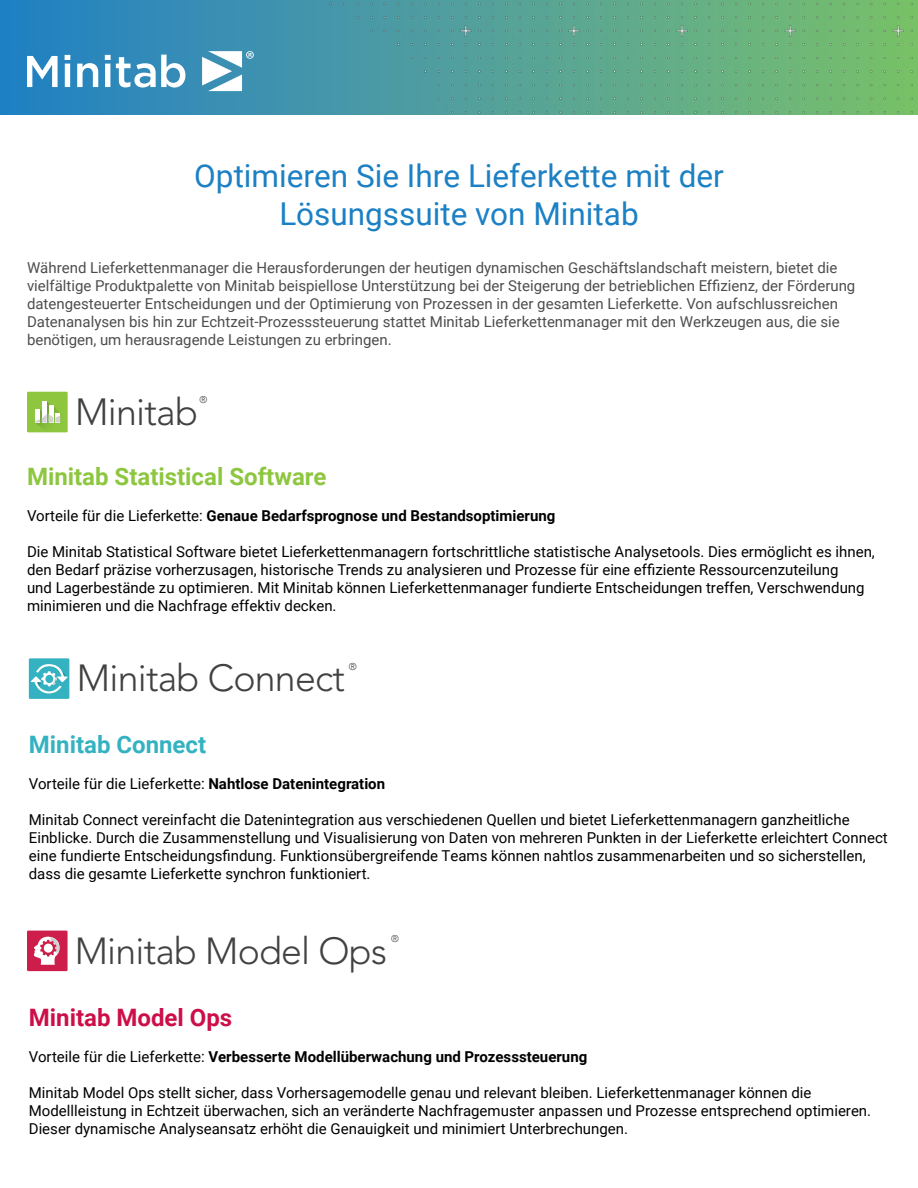
<style>
.page{position:relative;width:918px;height:1188px;background:#fff}
.page>*{position:absolute;margin:0;border:0;box-sizing:border-box;transform-origin:0 0}
.t1{font:300 37.65px "Avenir LT Std";letter-spacing:-.02em;color:#414142}
.t2{font:300 37.5px "Avenir LT Std";letter-spacing:-.02em;color:#414142}
.t3{font:300 37.35px "Avenir LT Std";letter-spacing:-.02em;color:#424243}
.t4{font:31.5px/37.8px "Roboto";color:#1b80c4;text-align:center}
.t5{font:700 24px "Roboto";color:#8dc63f}
.t6{font:700 24px "Roboto";color:#cc0e49}
.t7{font:700 24px "Roboto";color:#34b2c1}
.t8{font:15px/18px "Roboto";color:#000}
.t9{font:15px/18px "Roboto";color:#4d4d4f}
.t10{font:700 15px "Roboto";color:#000}
.t11{font:300 9.9px "Avenir LT Std";color:#414142}
.t12{font:300 9.75px "Avenir LT Std";color:#414142}
.s1{font-weight:400}
.s2{font-weight:700}
</style>
<div class="page">
<svg style="left:0;top:0;width:324px;height:114px;background:#338bb6"></svg>
<svg style="left:202px;top:51px;width:52px;height:40px"></svg>
<svg style="left:27px;top:54px;width:158px;height:37px"></svg>
<img style="left:324px;top:0;width:594px;height:114px">
<div style="left:27px;top:392px;width:41px;height:40px;background:#8ec640"></div>
<svg style="left:35px;top:401px;width:33px;height:31px"></svg>
<div style="left:29px;top:658px;width:40px;height:41px;background:#34b2c1"></div>
<svg style="left:31px;top:664px;width:37px;height:30px"></svg>
<div style="left:27px;top:931px;width:41px;height:40px;background:#cd1e4b"></div>
<svg style="left:34px;top:936px;width:26px;height:29px"></svg>
<h3 class="t4" style="left:194px;top:156px;width:531px">Optimieren Sie Ihre Lieferkette mit der<br>Lösungssuite von Minitab</h3>
<p class="t9" style="left:27px;top:258px;width:830px">Während Lieferkettenmanager die Herausforderungen der heutigen dynamischen Geschäftslandschaft meistern, bietet die vielfältige Produktpalette von Minitab beispiellose Unterstützung bei der Steigerung der betrieblichen Effizienz, der Förderung datengesteuerter Entscheidungen und der Optimierung von Prozessen in der gesamten Lieferkette. Von aufschlussreichen Datenanalysen bis hin zur Echtzeit-Prozesssteuerung stattet Minitab Lieferkettenmanager mit den Werkzeugen aus, die sie benötigen, um herausragende Leistungen zu erbringen.</p>
<h1 class="t1" style="left:75px;top:390px;width:124px">Minitab</h1>
<p class="t12" style="left:200px;top:394px;width:9px">®</p>
<h3 class="t5" style="left:27px;top:460px;width:301px">Minitab Statistical Software</h3>
<p class="t10" style="left:27px;top:505px;width:530px"><span class="s1">Vorteile für die Lieferkette:</span> Genaue Bedarfsprognose und Bestandsoptimierung</p>
<p class="t8" style="left:27px;top:542px;width:849px">Die Minitab Statistical Software bietet Lieferkettenmanagern fortschrittliche statistische Analysetools. Dies ermöglicht es ihnen, den Bedarf präzise vorherzusagen, historische Trends zu analysieren und Prozesse für eine effiziente Ressourcenzuteilung<br>und Lagerbestände zu optimieren. Mit Minitab können Lieferkettenmanager fundierte Entscheidungen treffen, Verschwendung minimieren und die Nachfrage effektiv decken.</p>
<h2 class="t2" style="left:77px;top:657px;width:269px">Minitab Connect</h2>
<p class="t11" style="left:349px;top:661px;width:9px">®</p>
<h3 class="t7" style="left:29px;top:728px;width:179px">Minitab Connect</h3>
<p class="t8" style="left:29px;top:774px;width:358px">Vorteile für die Lieferkette: <span class="s2">Nahtlose Datenintegration</span></p>
<p class="t8" style="left:29px;top:810px;width:860px">Minitab Connect vereinfacht die Datenintegration aus verschiedenen Quellen und bietet Lieferkettenmanagern ganzheitliche Einblicke. Durch die Zusammenstellung und Visualisierung von Daten von mehreren Punkten in der Lieferkette erleichtert Connect eine fundierte Entscheidungsfindung. Funktionsübergreifende Teams können nahtlos zusammenarbeiten und so sicherstellen, dass die gesamte Lieferkette synchron funktioniert.</p>
<h3 class="t3" style="left:75px;top:929px;width:314px">Minitab Model Ops</h3>
<p class="t12" style="left:391px;top:933px;width:9px">®</p>
<h3 class="t6" style="left:29px;top:1001px;width:205px">Minitab Model Ops</h3>
<p class="t10" style="left:29px;top:1046px;width:560px"><span class="s1">Vorteile für die Lieferkette:</span> Verbesserte Modellüberwachung und Prozesssteuerung</p>
<p class="t8" style="left:29px;top:1083px;width:844px">Minitab Model Ops stellt sicher, dass Vorhersagemodelle genau und relevant bleiben. Lieferkettenmanager können die<br>Modellleistung in Echtzeit überwachen, sich an veränderte Nachfragemuster anpassen und Prozesse entsprechend optimieren.<br>Dieser dynamische Analyseansatz erhöht die Genauigkeit und minimiert Unterbrechungen.</p>
</div>
